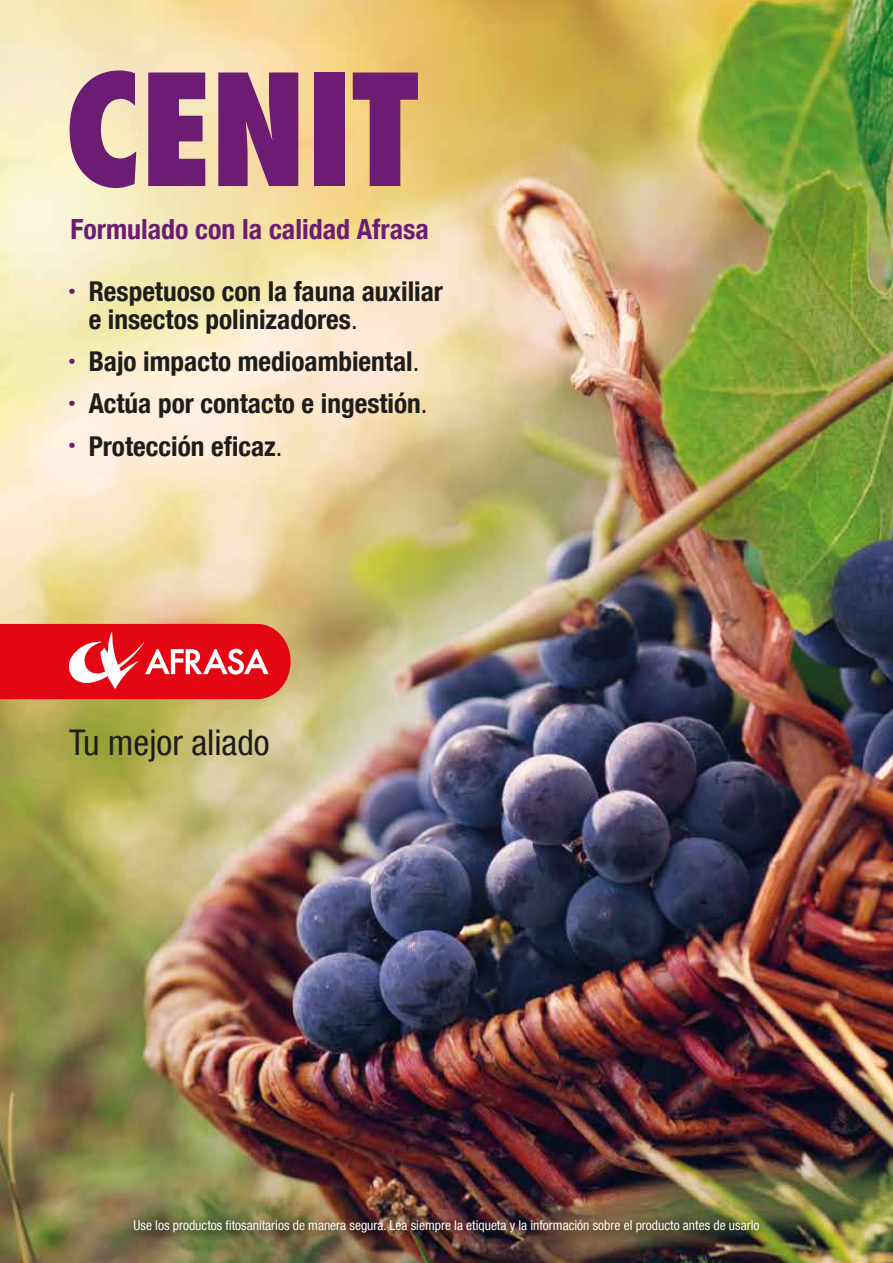
<style>
.page{position:relative;width:893px;height:1263px;background:#fff}
.page>*{position:absolute;margin:0;border:0;box-sizing:border-box;transform-origin:0 0}
.t1{font:800 condensed 150.6px "Futura";color:#6d1c74}
.t2{font:condensed 35.4px "Helvetica Neue LT Com";color:#1d1d1b}
.t3{font:700 condensed 27.75px "Helvetica Neue LT Com";color:#6d1c74}
.t4{font:700 condensed 27.3px/42.3px "Helvetica Neue LT Com";color:#1d1d1b}
.t5{font:condensed 13.5px "Helvetica Neue LT Com";color:#fff}
.s1{color:#6d1c74}
.s2{font-weight:400}
</style>
<div class="page">
<img style="left:0;top:0;width:892px;height:1263px">
<img style="left:121px;top:1206px;width:654px;height:57px">
<svg style="left:0;top:624px;width:290px;height:75px;background:#e62731"></svg>
<h1 class="t1" style="left:64px;top:28px;width:355px">CENIT</h1>
<p class="t3" style="left:70px;top:213px;width:360px">Formulado con la calidad Afrasa</p>
<p class="t4" style="left:89px;top:278px;width:356px;line-height:27.3px;text-indent:-20px"><span class="s1">·</span> Respetuoso con la fauna auxiliar e insectos polinizadores<span class="s2">.</span></p>
<p class="t4" style="left:69px;top:340px;width:360px"><span class="s1">·</span> Bajo impacto medioambiental<span class="s2">. </span><span class="s1">·</span> Actúa por contacto e ingestión<span class="s2">. </span><span class="s1">·</span> Protección eficaz<span class="s2">.</span></p>
<p class="t2" style="left:69px;top:722px;width:202px">Tu mejor aliado</p>
<p class="t5" style="left:134px;top:1217px;width:627px">Use los productos fitosanitarios de manera segura. Lea siempre la etiqueta y la información sobre el producto antes de usarlo</p>
</div>
